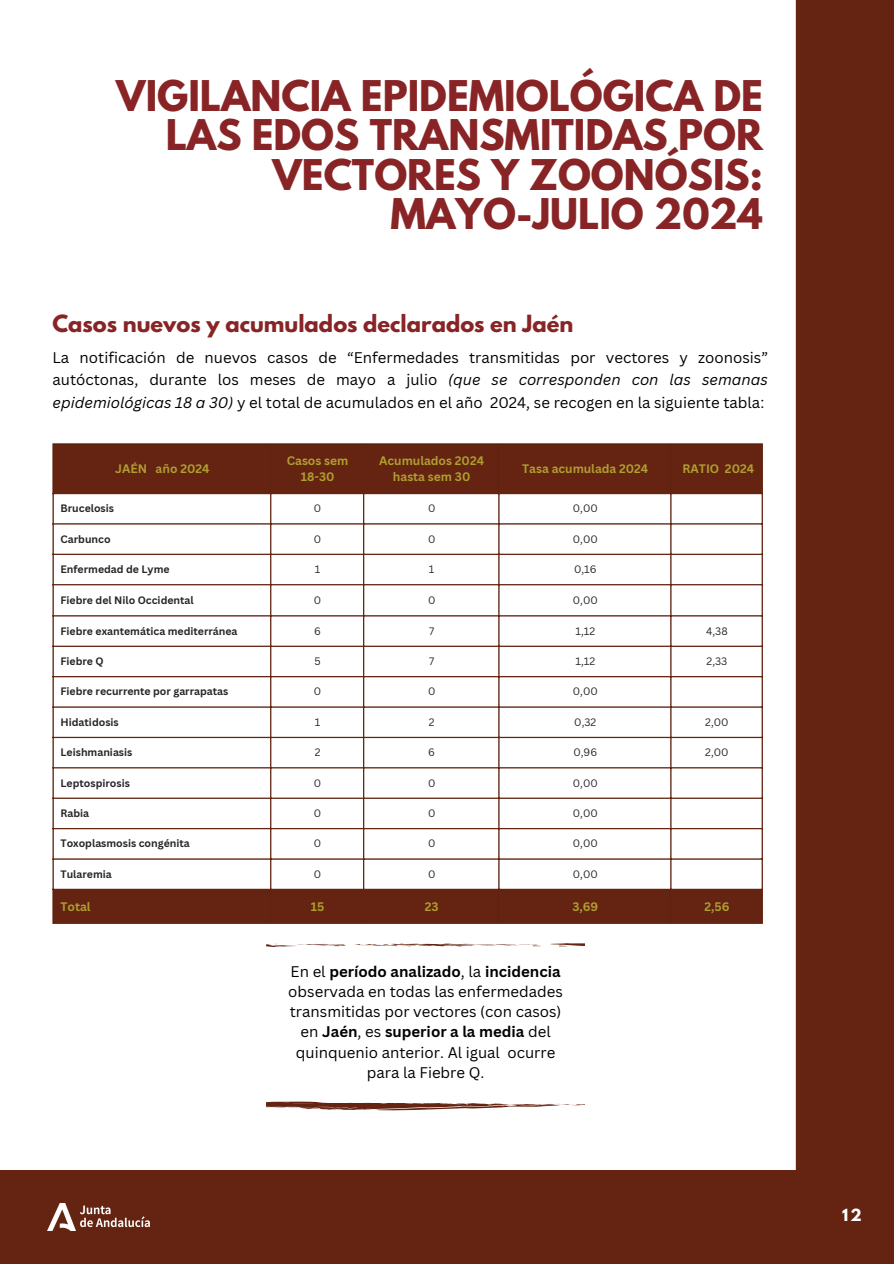
<style>
.page{position:relative;width:894px;height:1264px;background:#fff}
.page>*{position:absolute;margin:0;border:0;box-sizing:border-box;transform-origin:0 0}
.t1{font:700 37.5px/39.3px "League Spartan";color:#882426;text-align:right}
.t2{font:700 21px "League Spartan";color:#882426}
.t3{font:15px/20.2px "Canva Sans";color:#000;text-align:justify}
.t4{font:700 14.85px "League Spartan";color:#fff}
.t5{font:700 12px/16.6px "Canva Sans";color:#af9f30;text-align:center}
.t6{font:700 10.5px "Canva Sans";color:#272626}
.t7{font:10.5px "Canva Sans";color:#272626}
.s1{font-style:italic}
.s2{font-weight:700}
</style>
<div class="page">
<div style="left:0;top:1170px;width:893px;height:93px;background:#642411"></div>
<img style="left:47px;top:1203px;width:103px;height:27px">
<svg style="left:795px;top:0;width:98px;height:1170px;background:#763d2d"></svg>
<svg style="left:54px;top:444px;width:707px;height:478px"></svg>
<hr style="left:52px;top:444px;width:2px;height:478px;background:#642411">
<hr style="left:270px;top:444px;width:1px;height:478px;background:#642411">
<hr style="left:363px;top:444px;width:1px;height:478px;background:#642411">
<hr style="left:498px;top:444px;width:1px;height:478px;background:#642411">
<hr style="left:670px;top:444px;width:1px;height:478px;background:#642411">
<hr style="left:761px;top:444px;width:1px;height:478px;background:#642411">
<hr style="left:52px;top:443px;width:710px;height:1px;background:#642411">
<hr style="left:52px;top:493px;width:710px;height:1px;background:#642411">
<hr style="left:52px;top:523px;width:710px;height:1px;background:#642411">
<hr style="left:52px;top:553px;width:710px;height:2px;background:#642411">
<hr style="left:52px;top:584px;width:710px;height:1px;background:#642411">
<hr style="left:52px;top:615px;width:710px;height:1px;background:#642411">
<hr style="left:52px;top:645px;width:710px;height:2px;background:#642411">
<hr style="left:52px;top:676px;width:710px;height:1px;background:#642411">
<hr style="left:52px;top:706px;width:710px;height:1px;background:#642411">
<hr style="left:52px;top:736px;width:710px;height:2px;background:#642411">
<hr style="left:52px;top:767px;width:710px;height:1px;background:#642411">
<hr style="left:52px;top:797px;width:710px;height:1px;background:#642411">
<hr style="left:52px;top:828px;width:710px;height:1px;background:#642411">
<hr style="left:52px;top:858px;width:710px;height:1px;background:#642411">
<hr style="left:52px;top:888px;width:710px;height:2px;background:#642411">
<hr style="left:52px;top:922px;width:710px;height:1px;background:#642411">
<svg style="left:266px;top:943px;width:318px;height:167px"></svg>
<h1 class="t1" style="left:116px;top:81px;width:648px">VIGILANCIA EPIDEMIOLÓGICA DE<br>LAS EDOS TRANSMITIDAS POR<br>VECTORES Y ZOONÓSIS:<br>MAYO-JULIO 2024</h1>
<h2 class="t2" style="left:52px;top:313px;width:522px">Casos nuevos y acumulados declarados en Jaén</h2>
<p class="t3" style="left:52px;top:345px;width:716px;line-height:22.5px">La notificación de nuevos casos de “Enfermedades transmitidas por vectores y zoonosis” autóctonas, durante los meses de mayo a julio <span class="s1">(que se corresponden con las semanas epidemiológicas 18 a 30)</span> y el total de acumulados en el año 2024, se recogen en la siguiente tabla:</p>
<p class="t5" style="left:115px;top:460px;width:96px">JAÉN año 2024</p>
<p class="t5" style="left:287px;top:451px;width:63px">Casos sem<br>18-30</p>
<p class="t5" style="left:379px;top:451px;width:106px">Acumulados 2024 hasta sem 30</p>
<p class="t5" style="left:522px;top:460px;width:128px">Tasa acumulada 2024</p>
<p class="t5" style="left:682px;top:460px;width:73px">RATIO 2024</p>
<p class="t6" style="left:60px;top:501px;width:55px">Brucelosis</p>
<p class="t7" style="left:314px;top:501px;width:9px">0</p>
<p class="t7" style="left:428px;top:501px;width:9px">0</p>
<p class="t7" style="left:572px;top:501px;width:26px">0,00</p>
<p class="t6" style="left:60px;top:531px;width:52px">Carbunco</p>
<p class="t7" style="left:314px;top:531px;width:9px">0</p>
<p class="t7" style="left:428px;top:531px;width:9px">0</p>
<p class="t7" style="left:572px;top:531px;width:26px">0,00</p>
<p class="t6" style="left:60px;top:562px;width:111px">Enfermedad de Lyme</p>
<p class="t7" style="left:315px;top:562px;width:7px">1</p>
<p class="t7" style="left:429px;top:562px;width:7px">1</p>
<p class="t7" style="left:574px;top:562px;width:24px">0,16</p>
<p class="t6" style="left:60px;top:593px;width:135px">Fiebre del Nilo Occidental</p>
<p class="t7" style="left:314px;top:593px;width:9px">0</p>
<p class="t7" style="left:428px;top:593px;width:9px">0</p>
<p class="t7" style="left:572px;top:593px;width:26px">0,00</p>
<p class="t6" style="left:60px;top:623px;width:178px">Fiebre exantemática mediterránea</p>
<p class="t7" style="left:314px;top:623px;width:8px">6</p>
<p class="t7" style="left:429px;top:623px;width:7px">7</p>
<p class="t7" style="left:575px;top:623px;width:21px">1,12</p>
<p class="t7" style="left:706px;top:623px;width:23px">4,38</p>
<p class="t6" style="left:60px;top:654px;width:45px">Fiebre Q</p>
<p class="t7" style="left:314px;top:654px;width:8px">5</p>
<p class="t7" style="left:429px;top:654px;width:7px">7</p>
<p class="t7" style="left:575px;top:654px;width:21px">1,12</p>
<p class="t7" style="left:706px;top:654px;width:22px">2,33</p>
<p class="t6" style="left:60px;top:684px;width:169px">Fiebre recurrente por garrapatas</p>
<p class="t7" style="left:314px;top:684px;width:9px">0</p>
<p class="t7" style="left:428px;top:684px;width:9px">0</p>
<p class="t7" style="left:572px;top:684px;width:26px">0,00</p>
<p class="t6" style="left:60px;top:714px;width:60px">Hidatidosis</p>
<p class="t7" style="left:315px;top:714px;width:7px">1</p>
<p class="t7" style="left:428px;top:714px;width:7px">2</p>
<p class="t7" style="left:574px;top:714px;width:23px">0,32</p>
<p class="t7" style="left:705px;top:714px;width:25px">2,00</p>
<p class="t6" style="left:60px;top:745px;width:73px">Leishmaniasis</p>
<p class="t7" style="left:314px;top:745px;width:7px">2</p>
<p class="t7" style="left:428px;top:745px;width:8px">6</p>
<p class="t7" style="left:573px;top:745px;width:25px">0,96</p>
<p class="t7" style="left:705px;top:745px;width:25px">2,00</p>
<p class="t6" style="left:60px;top:775px;width:71px">Leptospirosis</p>
<p class="t7" style="left:314px;top:775px;width:9px">0</p>
<p class="t7" style="left:428px;top:775px;width:9px">0</p>
<p class="t7" style="left:572px;top:775px;width:26px">0,00</p>
<p class="t6" style="left:60px;top:805px;width:30px">Rabia</p>
<p class="t7" style="left:314px;top:805px;width:9px">0</p>
<p class="t7" style="left:428px;top:805px;width:9px">0</p>
<p class="t7" style="left:572px;top:805px;width:26px">0,00</p>
<p class="t6" style="left:60px;top:836px;width:131px">Toxoplasmosis congénita</p>
<p class="t7" style="left:314px;top:836px;width:9px">0</p>
<p class="t7" style="left:428px;top:836px;width:9px">0</p>
<p class="t7" style="left:572px;top:836px;width:26px">0,00</p>
<p class="t6" style="left:60px;top:866px;width:53px">Tularemia</p>
<p class="t7" style="left:314px;top:866px;width:9px">0</p>
<p class="t7" style="left:428px;top:866px;width:9px">0</p>
<p class="t7" style="left:572px;top:866px;width:26px">0,00</p>
<p class="t5" style="left:60px;top:897px;width:32px">Total</p>
<p class="t5" style="left:311px;top:897px;width:15px">15</p>
<p class="t5" style="left:424px;top:897px;width:15px">23</p>
<p class="t5" style="left:572px;top:897px;width:27px">3,69</p>
<p class="t5" style="left:704px;top:897px;width:26px">2,56</p>
<p class="t3" style="left:288px;top:960px;width:276px;text-align:center">En el <span class="s2">período analizado</span>, la <span class="s2">incidencia </span>observada en todas las enfermedades transmitidas por vectores (con casos) en <span class="s2">Jaén</span>, es <span class="s2">superior a la media</span> del quinquenio anterior. Al igual ocurre para la Fiebre Q.</p>
<p class="t4" style="left:841px;top:1207px;width:21px">12</p>
</div>
